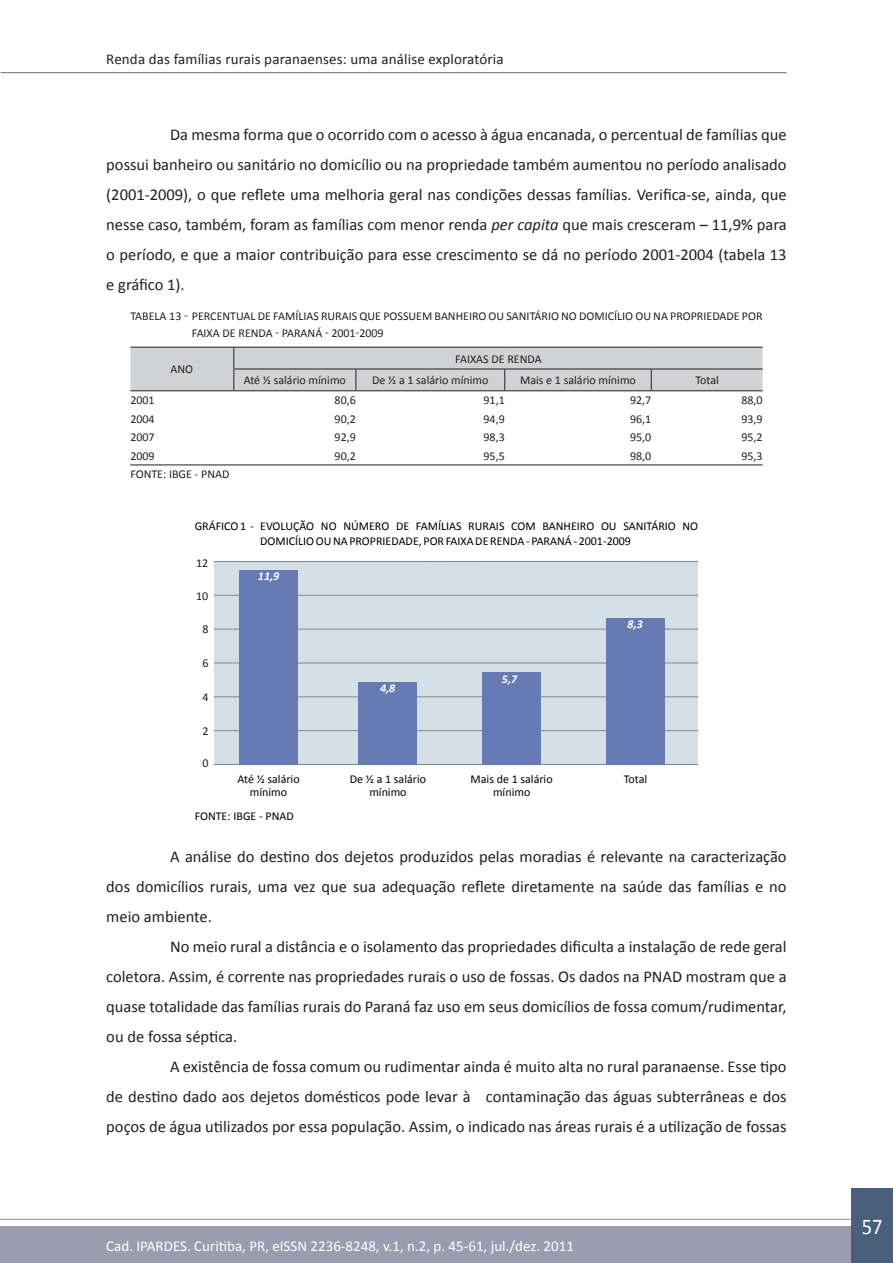
<style>
.page{position:relative;width:893px;height:1263px;background:#fff}
.page>*{position:absolute;margin:0;border:0;box-sizing:border-box;transform-origin:0 0}
.t1{font:22.5px "Calibri";color:#fff;scale:.91 1}
.t2{font:16.5px/30px "Calibri";color:#231f20;text-align:justify}
.t3{font:15px "Calibri";color:#fff}
.t4{font:15px "Calibri";letter-spacing:.01em;color:#231f20}
.t5{font:12px/16.5px "Calibri";color:#231f20}
.t6{font:12px/13.2px "Calibri";color:#000;text-align:center}
.t7{font:italic 700 12px "Calibri";color:#fff}
.t8{font:12px "Calibri";color:#1f1a17}
.s1{font-style:italic}
</style>
<div class="page">
<hr style="left:0;top:1219px;width:854px;height:1px;background:#9b9daf">
<div style="left:0;top:1227px;width:893px;height:36px;background:#9b9daf"></div>
<div style="left:851px;top:1188px;width:42px;height:75px;background:#4a5f7b"></div>
<hr style="left:1px;top:72px;width:786px;height:1px;background:#5b717c">
<div style="left:130px;top:348px;width:633px;height:42px;background:#d1d2d4"></div>
<hr style="left:233px;top:369px;width:123px;height:1px;background:#231f20">
<hr style="left:356px;top:369px;width:149px;height:1px;background:#231f20">
<hr style="left:505px;top:369px;width:146px;height:1px;background:#231f20">
<hr style="left:651px;top:369px;width:112px;height:1px;background:#231f20">
<hr style="left:130px;top:347px;width:104px;height:1px;background:#231f20">
<hr style="left:234px;top:347px;width:122px;height:1px;background:#231f20">
<hr style="left:356px;top:347px;width:149px;height:1px;background:#231f20">
<hr style="left:505px;top:347px;width:146px;height:1px;background:#231f20">
<hr style="left:651px;top:347px;width:112px;height:1px;background:#231f20">
<hr style="left:130px;top:390px;width:104px;height:1px;background:#231f20">
<hr style="left:234px;top:390px;width:122px;height:1px;background:#231f20">
<hr style="left:356px;top:390px;width:149px;height:1px;background:#231f20">
<hr style="left:505px;top:390px;width:146px;height:1px;background:#231f20">
<hr style="left:651px;top:390px;width:112px;height:1px;background:#231f20">
<hr style="left:130px;top:464px;width:104px;height:1px;background:#231f20">
<hr style="left:234px;top:464px;width:122px;height:1px;background:#231f20">
<hr style="left:356px;top:464px;width:149px;height:1px;background:#231f20">
<hr style="left:505px;top:464px;width:146px;height:1px;background:#231f20">
<hr style="left:651px;top:464px;width:112px;height:1px;background:#231f20">
<div style="left:214px;top:561px;width:484px;height:203px;background:#d5dfe6"></div>
<hr style="left:214px;top:764px;width:484px;height:1px;background:#798992">
<hr style="left:214px;top:730px;width:484px;height:1px;background:#798992">
<hr style="left:214px;top:696px;width:484px;height:1px;background:#798992">
<hr style="left:214px;top:663px;width:484px;height:1px;background:#798992">
<hr style="left:214px;top:629px;width:484px;height:1px;background:#798992">
<hr style="left:214px;top:595px;width:484px;height:1px;background:#798992">
<hr style="left:214px;top:561px;width:484px;height:1px;background:#798992">
<div style="left:239px;top:570px;width:59px;height:194px;background:#667ab3"></div>
<div style="left:358px;top:682px;width:59px;height:82px;background:#667ab3"></div>
<div style="left:482px;top:672px;width:59px;height:92px;background:#667ab3"></div>
<div style="left:606px;top:618px;width:58px;height:146px;background:#667ab3"></div>
<p class="t4" style="left:106px;top:50px;width:399px">Renda das famílias rurais paranaenses: uma análise exploratória</p>
<p class="t2" style="left:106px;top:119px;width:682px;text-indent:64px">Da mesma forma que o ocorrido com o acesso à água encanada, o percentual de famílias que possui banheiro ou sanitário no domicílio ou na propriedade também aumentou no período analisado (2001-2009), o que reflete uma melhoria geral nas condições dessas famílias. Verifica-se, ainda, que nesse caso, também, foram as famílias com menor renda <span class="s1">per capita</span> que mais cresceram – 11,9% para o período, e que a maior contribuição para esse crescimento se dá no período 2001-2004 (tabela 13 e gráfico 1).</p>
<p class="t5" style="left:192px;top:307px;width:572px;text-indent:-62px">TABELA 13 - PERCENTUAL DE FAMíLIAS RURAIS QUE POSSUEM BANHEIRO OU SANITÁRIO NO DOMICÍLIO OU NA PROPRIEDADE POR<br>FAIXA DE RENDA - PARANÁ - 2001-2009</p>
<p class="t5" style="left:171px;top:361px;width:24px">ANO</p>
<p class="t5" style="left:455px;top:350px;width:88px">FAIXAS DE RENDA</p>
<p class="t5" style="left:244px;top:372px;width:104px">Até ½ salário mínimo</p>
<p class="t5" style="left:372px;top:372px;width:118px">De ½ a 1 salário mínimo</p>
<p class="t5" style="left:520px;top:372px;width:117px">Mais e 1 salário mínimo</p>
<p class="t5" style="left:695px;top:372px;width:25px">Total</p>
<p class="t5" style="left:130px;top:391px;width:26px">2001</p>
<p class="t5" style="left:335px;top:391px;width:23px">80,6</p>
<p class="t5" style="left:484px;top:391px;width:23px">91,1</p>
<p class="t5" style="left:630px;top:391px;width:23px">92,7</p>
<p class="t5" style="left:741px;top:391px;width:23px">88,0</p>
<p class="t5" style="left:130px;top:410px;width:26px">2004</p>
<p class="t5" style="left:335px;top:410px;width:23px">90,2</p>
<p class="t5" style="left:484px;top:410px;width:23px">94,9</p>
<p class="t5" style="left:630px;top:410px;width:23px">96,1</p>
<p class="t5" style="left:741px;top:410px;width:23px">93,9</p>
<p class="t5" style="left:130px;top:428px;width:26px">2007</p>
<p class="t5" style="left:335px;top:428px;width:23px">92,9</p>
<p class="t5" style="left:484px;top:428px;width:23px">98,3</p>
<p class="t5" style="left:630px;top:428px;width:23px">95,0</p>
<p class="t5" style="left:741px;top:428px;width:23px">95,2</p>
<p class="t5" style="left:130px;top:447px;width:26px">2009</p>
<p class="t5" style="left:335px;top:447px;width:23px">90,2</p>
<p class="t5" style="left:484px;top:447px;width:23px">95,5</p>
<p class="t5" style="left:630px;top:447px;width:23px">98,0</p>
<p class="t5" style="left:741px;top:447px;width:23px">95,3</p>
<p class="t5" style="left:130px;top:465px;width:101px">FONTE: IBGE - PNAD</p>
<p class="t6" style="left:195px;top:518px;width:505px;line-height:14.7px">GRÁFICO 1 - EVOLUÇÃO NO NÚMERO DE FAMÍLIAS RURAIS COM BANHEIRO OU SANITÁRIO NO<br>DOMICÍLIO OU NA PROPRIEDADE, POR FAIXA DE RENDA - PARANÁ - 2001-2009</p>
<p class="t8" style="left:196px;top:555px;width:14px">12</p>
<p class="t8" style="left:196px;top:588px;width:14px">10</p>
<p class="t8" style="left:202px;top:622px;width:8px">8</p>
<p class="t8" style="left:202px;top:656px;width:8px">6</p>
<p class="t8" style="left:202px;top:690px;width:8px">4</p>
<p class="t8" style="left:202px;top:723px;width:8px">2</p>
<p class="t8" style="left:202px;top:755px;width:8px">0</p>
<p class="t7" style="left:258px;top:568px;width:23px">11,9</p>
<p class="t7" style="left:380px;top:680px;width:17px">4,8</p>
<p class="t7" style="left:502px;top:671px;width:17px">5,7</p>
<p class="t7" style="left:628px;top:617px;width:17px">8,3</p>
<p class="t6" style="left:237px;top:772px;width:64px">Até ½ salário mínimo</p>
<p class="t6" style="left:350px;top:772px;width:78px">De ½ a 1 salário mínimo</p>
<p class="t6" style="left:471px;top:772px;width:84px">Mais de 1 salário mínimo</p>
<p class="t6" style="left:624px;top:772px;width:25px">Total</p>
<p class="t6" style="left:195px;top:809px;width:101px">FONTE: IBGE - PNAD</p>
<p class="t2" style="left:106px;top:841px;width:682px;text-indent:64px">A análise do destino dos dejetos produzidos pelas moradias é relevante na caracterização dos domicílios rurais, uma vez que sua adequação reflete diretamente na saúde das famílias e no meio ambiente.</p>
<p class="t2" style="left:106px;top:931px;width:682px;text-indent:64px">No meio rural a distância e o isolamento das propriedades dificulta a instalação de rede geral coletora. Assim, é corrente nas propriedades rurais o uso de fossas. Os dados na PNAD mostram que a quase totalidade das famílias rurais do Paraná faz uso em seus domicílios de fossa comum/rudimentar, ou de fossa séptica.</p>
<p class="t2" style="left:106px;top:1051px;width:682px;text-indent:64px">A existência de fossa comum ou rudimentar ainda é muito alta no rural paranaense. Esse tipo de destino dado aos dejetos domésticos pode levar à contaminação das águas subterrâneas e dos poços de água utilizados por essa população. Assim, o indicado nas áreas rurais é a utilização de fossas</p>
<p class="t3" style="left:106px;top:1237px;width:469px">Cad. IPARDES. Curitiba, PR, eISSN 2236-8248, v.1, n.2, p. 45-61, jul./dez. 2011</p>
<h1 class="t1" style="left:862px;top:1213px;width:24px">57</h1>
</div>
